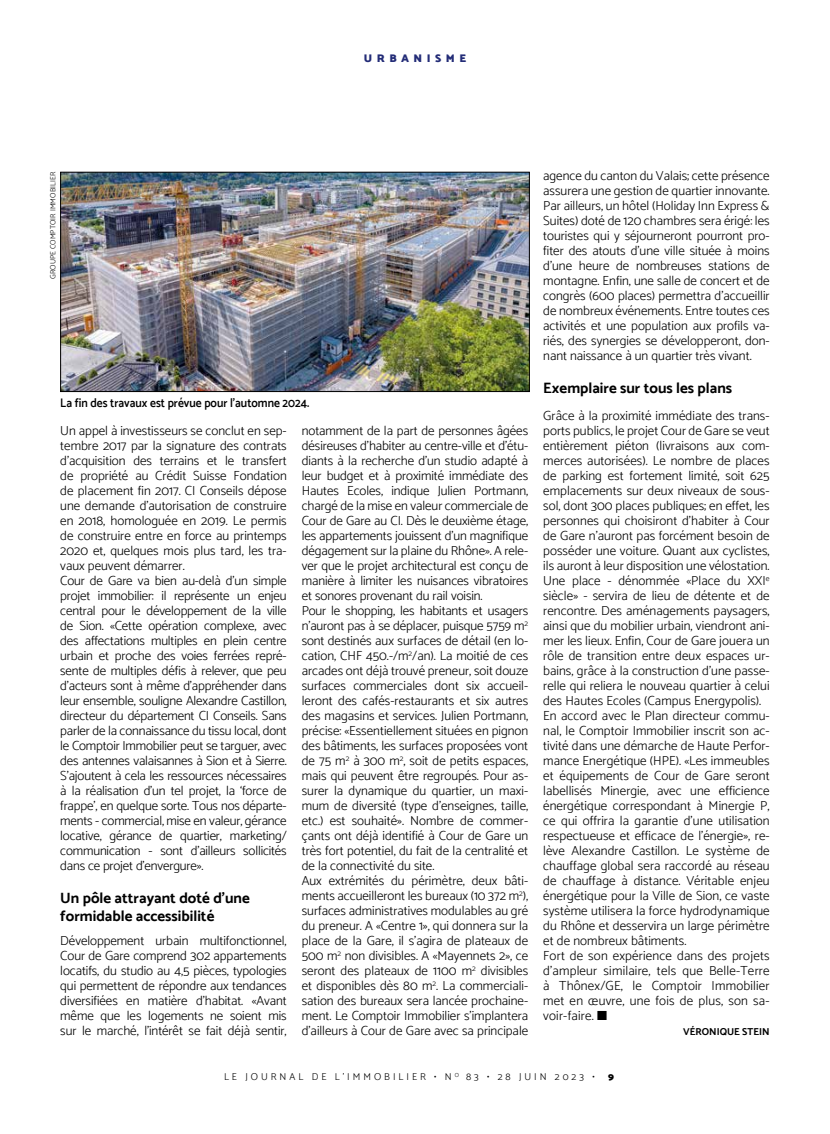
<style>
.page{position:relative;width:830px;height:1134px;background:#fff}
.page>*{position:absolute;margin:0;border:0;box-sizing:border-box;transform-origin:0 0}
.t1{font:700 15px/18px "Catamaran";color:#000}
.t2{font:300 13.12px/15px "Catamaran";color:#000}
.t3{font:600 12.5px "Catamaran";color:#000;scale:.92 1}
.t4{font:900 11.25px "Catamaran";letter-spacing:.4em;color:#232c77}
.t5{font:300 10px "Catamaran";letter-spacing:.3em;color:#000}
.t6{font:700 10px "Catamaran";color:#000}
.t7{font:900 10px "Catamaran";color:#000}
.t8{font:300 7.5px "Catamaran";letter-spacing:.01em;color:#000}
</style>
<div class="page">
<img style="left:62px;top:174px;width:465px;height:216px">
<div style="left:60px;top:172px;width:469px;height:220px;border:1px solid #000"></div>
<p class="t4" style="left:363px;top:51px;width:104px">URBANISME</p>
<p class="t8" style="left:48px;top:279px;width:109px;rotate:-90deg">GROUPE COMPTOIR IMMOBILIER</p>
<p class="t3" style="left:60px;top:395px;width:272px">La fin des travaux est prévue pour l’automne 2024.</p>
<p class="t2" style="left:60px;top:423px;width:228px">Un appel à investisseurs se conclut en sep&shy;tembre 2017 par la signature des contrats d’acquisition des terrains et le transfert de propriété au Crédit Suisse Fondation de placement fin 2017. CI Conseils dépose une demande d’autorisation de construire en 2018, homologuée en 2019. Le permis de construire entre en force au printemps 2020 et, quelques mois plus tard, les tra&shy;vaux peuvent démarrer.<br>Cour de Gare va bien au-delà d’un simple projet immobilier: il représente un enjeu central pour le développement de la ville de Sion. «Cette opération complexe, avec des affectations multiples en plein centre urbain et proche des voies ferrées repré&shy;sente de multiples défis à relever, que peu d’acteurs sont à même d’appréhender dans leur ensemble, souligne Alexandre Castillon, directeur du département CI Conseils. Sans parler de la connaissance du tissu local, dont le Comptoir Immobilier peut se targuer, avec des antennes valaisannes à Sion et à Sierre.<br>S’ajoutent à cela les ressources nécessaires à la réalisation d’un tel projet, la ‘force de frappe’, en quelque sorte. Tous nos départe&shy;ments - commercial, mise en valeur, gérance locative, gérance de quartier, marketing/ communication - sont d’ailleurs sollicités dans ce projet d’envergure».</p>
<p class="t1" style="left:60px;top:889px;width:191px">Un pôle attrayant doté d’une formidable accessibilité</p>
<p class="t2" style="left:60px;top:933px;width:228px;text-align:justify">Développement urbain multifonctionnel, Cour de Gare comprend 302 appartements locatifs, du studio au 4,5 pièces, typologies qui permettent de répondre aux tendances diversifiées en matière d’habitat. «Avant même que les logements ne soient mis sur le marché, l’intérêt se fait déjà sentir,</p>
<p class="t2" style="left:301px;top:423px;width:228px">notamment de la part de personnes âgées désireuses d’habiter au centre-ville et d’étu&shy;diants à la recherche d’un studio adapté à leur budget et à proximité immédiate des Hautes Ecoles, indique Julien Portmann, chargé de la mise en valeur commerciale de Cour de Gare au CI. Dès le deuxième étage, les appartements jouissent d’un magnifique dégagement sur la plaine du Rhône». A rele&shy;ver que le projet architectural est conçu de manière à limiter les nuisances vibratoires et sonores provenant du rail voisin.<br>Pour le shopping, les habitants et usagers n’auront pas à se déplacer, puisque 5759 m<sup>2 </sup>sont destinés aux surfaces de détail (en lo&shy;cation, CHF 450.-/m<sup>2</sup>/an). La moitié de ces arcades ont déjà trouvé preneur, soit douze surfaces commerciales dont six accueil&shy;leront des cafés-restaurants et six autres des magasins et services. Julien Portmann, précise: «Essentiellement situées en pignon des bâtiments, les surfaces proposées vont de 75 m<sup>2</sup> à 300 m<sup>2</sup>, soit de petits espaces, mais qui peuvent être regroupés. Pour as&shy;surer la dynamique du quartier, un maxi&shy;mum de diversité (type d’enseignes, taille, etc.) est souhaité». Nombre de commer&shy;çants ont déjà identifié à Cour de Gare un très fort potentiel, du fait de la centralité et de la connectivité du site.<br>Aux extrémités du périmètre, deux bâti&shy;ments accueilleront les bureaux (10 372 m<sup>2</sup>), surfaces administratives modulables au gré du preneur. A «Centre 1», qui donnera sur la place de la Gare, il s’agira de plateaux de 500 m<sup>2</sup> non divisibles. A «Mayennets 2», ce seront des plateaux de 1100 m<sup>2</sup> divisibles et disponibles dès 80 m<sup>2</sup>. La commerciali&shy;sation des bureaux sera lancée prochaine&shy;ment. Le Comptoir Immobilier s’implantera d’ailleurs à Cour de Gare avec sa principale</p>
<p class="t2" style="left:543px;top:168px;width:228px;text-align:justify">agence du canton du Valais; cette présence assurera une gestion de quartier innovante.<br>Par ailleurs, un hôtel (Holiday Inn Express &amp; Suites) doté de 120 chambres sera érigé: les touristes qui y séjourneront pourront pro&shy;fiter des atouts d’une ville située à moins d’une heure de nombreuses stations de montagne. Enfin, une salle de concert et de congrès (600 places) permettra d’accueillir de nombreux événements. Entre toutes ces activités et une population aux profils va&shy;riés, des synergies se développeront, don&shy;nant naissance à un quartier très vivant.</p>
<p class="t1" style="left:543px;top:379px;width:190px">Exemplaire sur tous les plans</p>
<p class="t2" style="left:543px;top:408px;width:228px">Grâce à la proximité immédiate des trans&shy;ports publics, le projet Cour de Gare se veut entièrement piéton (livraisons aux com&shy;merces autorisées). Le nombre de places de parking est fortement limité, soit 625 emplacements sur deux niveaux de sous&shy;sol, dont 300 places publiques; en effet, les personnes qui choisiront d’habiter à Cour de Gare n’auront pas forcément besoin de posséder une voiture. Quant aux cyclistes, ils auront à leur disposition une vélostation.<br>Une place - dénommée «Place du XXI<sup>e </sup>siècle» - servira de lieu de détente et de rencontre. Des aménagements paysagers, ainsi que du mobilier urbain, viendront ani&shy;mer les lieux. Enfin, Cour de Gare jouera un rôle de transition entre deux espaces ur&shy;bains, grâce à la construction d’une passe&shy;relle qui reliera le nouveau quartier à celui des Hautes Ecoles (Campus Energypolis).<br>En accord avec le Plan directeur commu&shy;nal, le Comptoir Immobilier inscrit son ac&shy;tivité dans une démarche de Haute Perfor&shy;mance Energétique (HPE). «Les immeubles et équipements de Cour de Gare seront labellisés Minergie, avec une efficience énergétique correspondant à Minergie P, ce qui offrira la garantie d’une utilisation respectueuse et efficace de l’énergie», re&shy;lève Alexandre Castillon. Le système de chauffage global sera raccordé au réseau de chauffage à distance. Véritable enjeu énergétique pour la Ville de Sion, ce vaste système utilisera la force hydrodynamique du Rhône et desservira un large périmètre et de nombreux bâtiments.<br>Fort de son expérience dans des projets d’ampleur similaire, tels que Belle-Terre à Thônex/GE, le Comptoir Immobilier met en œuvre, une fois de plus, son sa&shy;voir-faire. ■</p>
<p class="t6" style="left:682px;top:1026px;width:88px">VÉRONIQUE STEIN</p>
<p class="t5" style="left:224px;top:1071px;width:372px">LE JOURNAL DE L’IMMOBILIER • N <sup>O</sup> 83 • 28 JUIN 2023 •</p>
<p class="t7" style="left:608px;top:1071px;width:7px">9</p>
</div>
